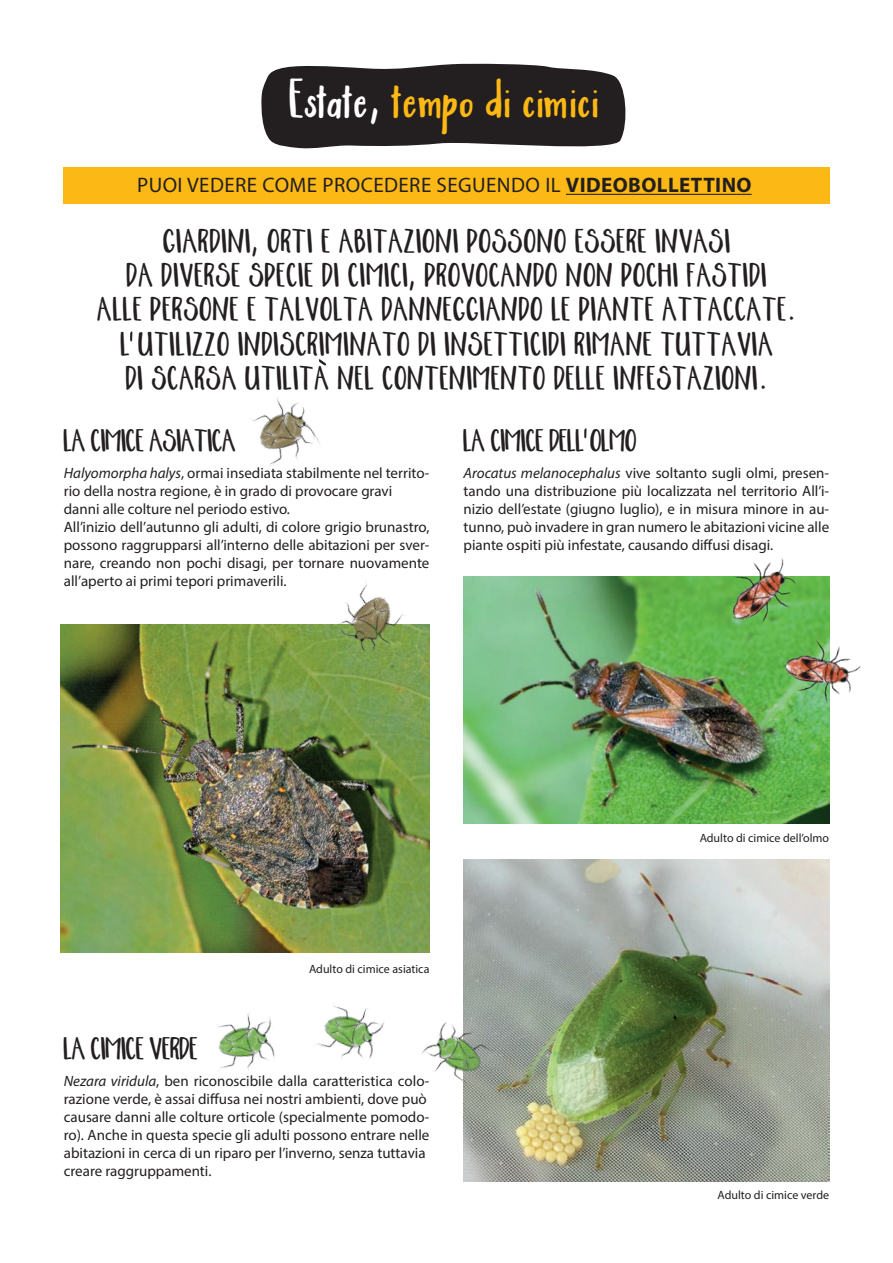
<style>
.page{position:relative;width:893px;height:1263px;background:#fff}
.page>*{position:absolute;margin:0;border:0;box-sizing:border-box;transform-origin:0 0}
.t1{font:39.45px "Bluegrass";letter-spacing:.04em;color:#fcb814}
.t2{font:24px/34.5px "Bluegrass";letter-spacing:.08em;color:#231f20;text-align:center}
.t3{font:22.5px "Bluegrass";letter-spacing:.025em;color:#231f20}
.t4{font:21px "Myriad Pro";letter-spacing:.02em;color:#231f20}
.t5{font:15px/18px "Myriad Pro";color:#231f20}
.t6{font:12px "Myriad Pro";color:#231f20}
.s1{color:#fff}
.s2{font-weight:700}
.s3{font-style:italic}
</style>
<div class="page">
<img style="left:463px;top:576px;width:366px;height:248px">
<img style="left:713px;top:558px;width:98px;height:83px">
<img style="left:779px;top:636px;width:82px;height:71px">
<svg style="left:261px;top:63px;width:365px;height:86px;background:#3a3738"></svg>
<svg style="left:319px;top:359px;width:7px;height:6px"></svg>
<svg style="left:130px;top:331px;width:2px;height:11px"></svg>
<svg style="left:584px;top:428px;width:3px;height:10px"></svg>
<img style="left:61px;top:624px;width:368px;height:329px">
<img style="left:463px;top:860px;width:366px;height:321px">
<img style="left:251px;top:397px;width:69px;height:72px">
<img style="left:218px;top:1013px;width:57px;height:58px">
<img style="left:314px;top:1006px;width:70px;height:53px">
<img style="left:421px;top:1004px;width:81px;height:93px">
<img style="left:325px;top:581px;width:89px;height:81px">
<div style="left:64px;top:167px;width:766px;height:36px;background:#fcb814"></div>
<hr style="left:566px;top:194px;width:186px;height:1px;background:#231f20">
<h1 class="t1" style="left:290px;top:73px;width:310px"><span class="s1">Estate,</span> tempo di cimici</h1>
<h3 class="t4" style="left:137px;top:172px;width:616px">PUOI VEDERE COME PROCEDERE SEGUENDO IL <span class="s2">VIDEOBOLLETTINO</span></h3>
<p class="t2" style="left:98px;top:222px;width:699px">GIARDINI, ORTI E ABITAZIONI POSSONO ESSERE INVASI<br>DA DIVERSE SPECIE DI CIMICI, PROVOCANDO NON POCHI FASTIDI<br>ALLE PERSONE E TALVOLTA DANNEGGIANDO LE PIANTE ATTACCATE.<br>L UTILIZZO INDISCRIMINATO DI INSETTICIDI RIMANE TUTTAVIA<br>DI SCARSA UTILITA NEL CONTENIMENTO DELLE INFESTAZIONI.</p>
<h3 class="t3" style="left:463px;top:426px;width:174px">LA CIMICE DELL OLMO</h3>
<p class="t5" style="left:463px;top:463px;width:367px;text-align:justify"><span class="s3">Arocatus melanocephalus</span> vive soltanto sugli olmi, presen&shy;tando una distribuzione più localizzata nel territorio All’i&shy;nizio dell’estate (giugno luglio), e in misura minore in au&shy;tunno, può invadere in gran numero le abitazioni vicine alle piante ospiti più infestate, causando diffusi disagi.</p>
<h3 class="t3" style="left:64px;top:426px;width:173px">LA CIMICE ASIATICA</h3>
<p class="t5" style="left:64px;top:463px;width:367px"><span class="s3">Halyomorpha halys</span>, ormai insediata stabilmente nel territo&shy;rio della nostra regione, è in grado di provocare gravi danni alle colture nel periodo estivo.<br>All’inizio dell’autunno gli adulti, di colore grigio brunastro, possono raggrupparsi all’interno delle abitazioni per sver&shy;nare, creando non pochi disagi, per tornare nuovamente all’aperto ai primi tepori primaverili.</p>
<p class="t6" style="left:309px;top:962px;width:122px">Adulto di cimice asiatica</p>
<h3 class="t3" style="left:64px;top:1034px;width:135px">LA CIMICE VERDE</h3>
<p class="t5" style="left:64px;top:1071px;width:367px"><span class="s3">Nezara viridula</span>, ben riconoscibile dalla caratteristica colo&shy;razione verde, è assai diffusa nei nostri ambienti, dove può causare danni alle colture orticole (specialmente pomodo&shy;ro). Anche in questa specie gli adulti possono entrare nelle abitazioni in cerca di un riparo per l’inverno, senza tuttavia creare raggruppamenti.</p>
<p class="t6" style="left:700px;top:830px;width:131px">Adulto di cimice dell’olmo</p>
<p class="t6" style="left:717px;top:1187px;width:113px">Adulto di cimice verde</p>
</div>
